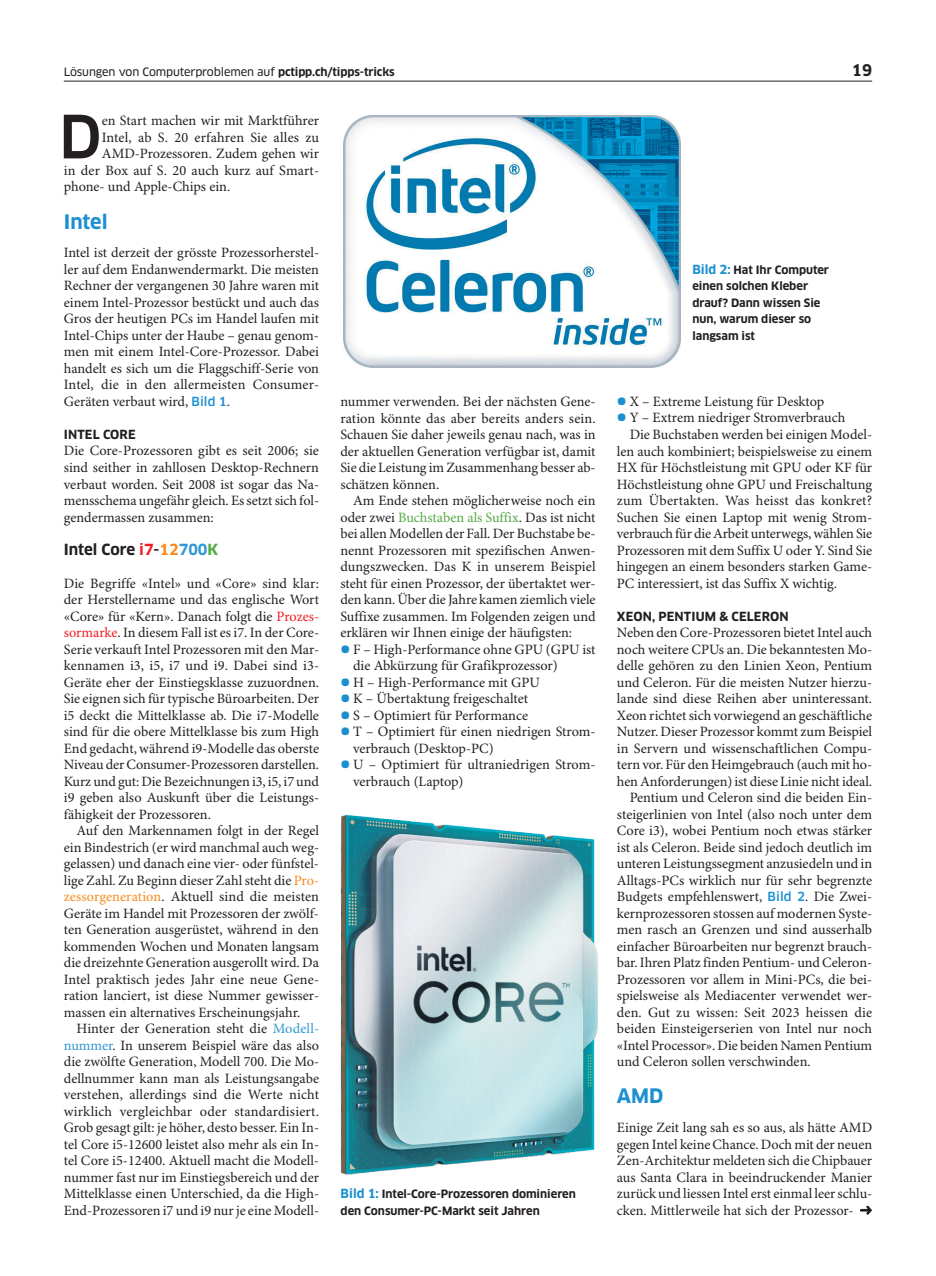
<style>
.page{position:relative;width:936px;height:1276px;background:#fff}
.page>*{position:absolute;margin:0;border:0;box-sizing:border-box;transform-origin:0 0}
.t1{font:500 58.2px "Clan OT";color:#231f20}
.t2{font:700 19.5px "Clan OT";color:#1b8fd0}
.t3{font:700 15.75px "Clan OT";color:#231f20}
.t4{font:700 15px "Clan OT";color:#231f20}
.t5{font:14.25px/16.5px "Minion Pro";color:#231f20;text-align:justify}
.t6{font:700 12.3px "Clan OT";letter-spacing:.01em;color:#231f20}
.t7{font:700 11.25px/16.5px "Clan OT";letter-spacing:-.005em;color:#231f20}
.t8{font:11.25px "Clan OT News";letter-spacing:-.01em;color:#231f20}
.s1{font-family:"Clan OT";font-weight:700}
.s2{font-family:"Clan OT";font-weight:500;font-size:12.3px;color:#1b8fd0}
.s3{color:#ee1d23}
.s4{color:#f68b1f}
.s5{color:#3098d4}
.s6{color:#54aa46}
.s7{font-size:12.3px;color:#1b8fd0}
.s8{font-family:"Clan OT";font-weight:700;font-size:24px;color:#1b8fd0}
</style>
<div class="page">
<img style="left:340px;top:814px;width:258px;height:361px">
<img style="left:344px;top:116px;width:336px;height:252px">
<svg style="left:860px;top:1205px;width:12px;height:9px"></svg>
<hr style="left:64px;top:81px;width:808px;height:1px;background:#231f20">
<p class="t8" style="left:64px;top:65px;width:332px">Lösungen von Computerproblemen auf <span class="s1">pctipp.ch/tipps-tricks</span></p>
<p class="t3" style="left:851px;top:61px;width:22px">19</p>
<h1 class="t1" style="left:59px;top:103px;width:44px">D</h1>
<p class="t5" style="left:102px;top:113px;width:219px">en Start machen wir mit Marktführer</p>
<p class="t5" style="left:102px;top:130px;width:219px">Intel, ab S. 20 erfahren Sie alles zu</p>
<p class="t5" style="left:102px;top:146px;width:219px">AMD-Prozessoren. Zudem gehen wir</p>
<p class="t5" style="left:64px;top:163px;width:257px">in der Box auf S. 20 auch kurz auf Smart-</p>
<p class="t5" style="left:64px;top:179px;width:168px">phone- und Apple-Chips ein.</p>
<h2 class="t2" style="left:64px;top:210px;width:45px">Intel</h2>
<p class="t5" style="left:64px;top:245px;width:257px">Intel ist derzeit der grösste Prozessorherstel&shy;ler auf dem Endanwendermarkt. Die meisten Rechner der vergangenen 30 Jahre waren mit einem Intel-Prozessor bestückt und auch das Gros der heutigen PCs im Handel laufen mit Intel-Chips unter der Haube – genau genom&shy;men mit einem Intel-Core-Prozessor. Dabei handelt es sich um die Flaggschiff-Serie von Intel, die in den allermeisten Consumer-Geräten verbaut wird, <span class="s2">Bild 1</span>.</p>
<p class="t6" style="left:64px;top:427px;width:73px">INTEL CORE</p>
<p class="t5" style="left:64px;top:443px;width:257px">Die Core-Prozessoren gibt es seit 2006; sie sind seither in zahllosen Desktop-Rechnern verbaut worden. Seit 2008 ist sogar das Na&shy;mensschema ungefähr gleich. Es setzt sich fol&shy;gendermassen zusammen:</p>
<p class="t4" style="left:64px;top:540px;width:156px">Intel Core <span class="s3">i7</span>-<span class="s4">12</span><span class="s5">700</span><span class="s6">K</span></p>
<p class="t5" style="left:64px;top:575px;width:257px">Die Begriffe «Intel» und «Core» sind klar: der Herstellername und das englische Wort «Core» für «Kern». Danach folgt die <span class="s3">Prozes&shy;sormarke</span>. In diesem Fall ist es i7. In der Core-Serie verkauft Intel Prozessoren mit den Mar&shy;kennamen i3, i5, i7 und i9. Dabei sind i3- Geräte eher der Einstiegsklasse zuzuordnen.<br>Sie eignen sich für typische Büroarbeiten. Der i5 deckt die Mittelklasse ab. Die i7-Modelle sind für die obere Mittelklasse bis zum High End gedacht, während i9-Modelle das oberste Niveau der Consumer-Prozessoren darstellen.<br>Kurz und gut: Die Bezeichnungen i3, i5, i7 und i9 geben also Auskunft über die Leistungs&shy;fähigkeit der Prozessoren.</p>
<p class="t5" style="left:64px;top:823px;width:257px;text-indent:13px">Auf den Markennamen folgt in der Regel ein Bindestrich (er wird manchmal auch weg&shy;gelassen) und danach eine vier- oder fünfstel&shy;lige Zahl. Zu Beginn dieser Zahl steht die <span class="s4">Pro&shy;zessorgeneration</span>. Aktuell sind die meisten Geräte im Handel mit Prozessoren der zwölf&shy;ten Generation ausgerüstet, während in den kommenden Wochen und Monaten langsam die dreizehnte Generation ausgerollt wird. Da Intel praktisch jedes Jahr eine neue Gene&shy;ration lanciert, ist diese Nummer gewisser&shy;massen ein alternatives Erscheinungsjahr.</p>
<p class="t5" style="left:64px;top:1021px;width:257px;text-indent:13px">Hinter der Generation steht die <span class="s5">Modell&shy;nummer</span>. In unserem Beispiel wäre das also die zwölfte Generation, Modell 700. Die Mo&shy;dellnummer kann man als Leistungsangabe verstehen, allerdings sind die Werte nicht wirklich vergleichbar oder standardisiert.<br>Grob gesagt gilt: je höher, desto besser. Ein In&shy;tel Core i5-12600 leistet also mehr als ein In&shy;tel Core i5-12400. Aktuell macht die Modell&shy;nummer fast nur im Einstiegsbereich und der Mittelklasse einen Unterschied, da die High-End-Prozessoren i7 und i9 nur je eine Modell-</p>
<p class="t7" style="left:692px;top:262px;width:138px"><span class="s7">Bild 2:</span> Hat Ihr Computer einen solchen Kleber drauf? Dann wissen Sie nun, warum dieser so langsam ist</p>
<p class="t5" style="left:340px;top:394px;width:257px">nummer verwenden. Bei der nächsten Gene&shy;ration könnte das aber bereits anders sein.<br>Schauen Sie daher jeweils genau nach, was in der aktuellen Generation verfügbar ist, damit Sie die Leistung im Zusammenhang besser ab&shy;schätzen können.</p>
<p class="t5" style="left:340px;top:493px;width:257px;text-indent:13px">Am Ende stehen möglicherweise noch ein oder zwei <span class="s6">Buchstaben als Suffix</span>. Das ist nicht bei allen Modellen der Fall. Der Buchstabe be&shy;nennt Prozessoren mit spezifischen Anwen&shy;dungszwecken. Das K in unserem Beispiel steht für einen Prozessor, der übertaktet wer&shy;den kann. Über die Jahre kamen ziemlich viele Suffixe zusammen. Im Folgenden zeigen und erklären wir Ihnen einige der häufigsten:</p>
<p class="t5" style="left:353px;top:641px;width:244px;text-indent:-13px"><span class="s8">•</span> F – High-Performance ohne GPU (GPU ist die Abkürzung für Grafikprozessor)</p>
<p class="t5" style="left:340px;top:674px;width:201px"><span class="s8">•</span> H – High-Performance mit GPU</p>
<p class="t5" style="left:340px;top:691px;width:189px"><span class="s8">•</span> K – Übertaktung freigeschaltet</p>
<p class="t5" style="left:340px;top:707px;width:189px"><span class="s8">•</span> S – Optimiert für Performance</p>
<p class="t5" style="left:353px;top:724px;width:244px;text-indent:-13px"><span class="s8">•</span> T – Optimiert für einen niedrigen Strom&shy;verbrauch (Desktop-PC)</p>
<p class="t5" style="left:353px;top:757px;width:242px;text-indent:-13px"><span class="s8">•</span> U – Optimiert für ultraniedrigen Strom&shy;verbrauch (Laptop)</p>
<p class="t7" style="left:340px;top:1186px;width:237px"><span class="s7">Bild 1:</span> Intel-Core-Prozessoren dominieren den Consumer-PC-Markt seit Jahren</p>
<p class="t5" style="left:617px;top:394px;width:209px"><span class="s8">•</span> X – Extreme Leistung für Desktop</p>
<p class="t5" style="left:617px;top:410px;width:230px"><span class="s8">•</span> Y – Extrem niedriger Stromverbrauch</p>
<p class="t5" style="left:629px;top:427px;width:244px">Die Buchstaben werden bei einigen Model-</p>
<p class="t5" style="left:617px;top:443px;width:257px">len auch kombiniert; beispielsweise zu einem</p>
<p class="t5" style="left:617px;top:460px;width:257px">HX für Höchstleistung mit GPU oder KF für</p>
<p class="t5" style="left:617px;top:476px;width:257px">Höchstleistung ohne GPU und Freischaltung</p>
<p class="t5" style="left:617px;top:493px;width:257px">zum Übertakten. Was heisst das konkret?</p>
<p class="t5" style="left:617px;top:509px;width:255px">Suchen Sie einen Laptop mit wenig Strom-</p>
<p class="t5" style="left:617px;top:526px;width:257px">verbrauch für die Arbeit unterwegs, wählen Sie</p>
<p class="t5" style="left:617px;top:542px;width:257px">Prozessoren mit dem Suffix U oder Y. Sind Sie</p>
<p class="t5" style="left:617px;top:559px;width:257px">hingegen an einem besonders starken Game-</p>
<p class="t5" style="left:617px;top:575px;width:222px">PC interessiert, ist das Suffix X wichtig.</p>
<p class="t6" style="left:617px;top:609px;width:173px">XEON, PENTIUM &amp; CELERON</p>
<p class="t5" style="left:617px;top:625px;width:257px">Neben den Core-Prozessoren bietet Intel auch</p>
<p class="t5" style="left:617px;top:641px;width:257px">noch weitere CPUs an. Die bekanntesten Mo-</p>
<p class="t5" style="left:617px;top:658px;width:257px">delle gehören zu den Linien Xeon, Pentium</p>
<p class="t5" style="left:617px;top:674px;width:257px">und Celeron. Für die meisten Nutzer hierzu-</p>
<p class="t5" style="left:617px;top:691px;width:257px">lande sind diese Reihen aber uninteressant.</p>
<p class="t5" style="left:617px;top:707px;width:257px">Xeon richtet sich vorwiegend an geschäftliche</p>
<p class="t5" style="left:617px;top:724px;width:257px">Nutzer. Dieser Prozessor kommt zum Beispiel</p>
<p class="t5" style="left:617px;top:740px;width:257px">in Servern und wissenschaftlichen Compu-</p>
<p class="t5" style="left:617px;top:757px;width:257px">tern vor. Für den Heimgebrauch (auch mit ho-</p>
<p class="t5" style="left:617px;top:773px;width:257px">hen Anforderungen) ist diese Linie nicht ideal.</p>
<p class="t5" style="left:629px;top:790px;width:244px">Pentium und Celeron sind die beiden Ein-</p>
<p class="t5" style="left:617px;top:806px;width:257px">steigerlinien von Intel (also noch unter dem</p>
<p class="t5" style="left:617px;top:823px;width:257px">Core i3), wobei Pentium noch etwas stärker</p>
<p class="t5" style="left:617px;top:839px;width:257px">ist als Celeron. Beide sind jedoch deutlich im</p>
<p class="t5" style="left:617px;top:856px;width:257px">unteren Leistungssegment anzusiedeln und in</p>
<p class="t5" style="left:617px;top:872px;width:257px">Alltags-PCs wirklich nur für sehr begrenzte</p>
<p class="t5" style="left:617px;top:889px;width:257px">Budgets empfehlenswert, <span class="s2">Bild 2</span>. Die Zwei-</p>
<p class="t5" style="left:617px;top:905px;width:257px">kernprozessoren stossen auf modernen Syste-</p>
<p class="t5" style="left:617px;top:922px;width:257px">men rasch an Grenzen und sind ausserhalb</p>
<p class="t5" style="left:617px;top:938px;width:257px">einfacher Büroarbeiten nur begrenzt brauch-</p>
<p class="t5" style="left:617px;top:955px;width:257px">bar. Ihren Platz finden Pentium- und Celeron-</p>
<p class="t5" style="left:617px;top:971px;width:257px">Prozessoren vor allem in Mini-PCs, die bei-</p>
<p class="t5" style="left:617px;top:988px;width:257px">spielsweise als Mediacenter verwendet wer-</p>
<p class="t5" style="left:617px;top:1004px;width:257px">den. Gut zu wissen: Seit 2023 heissen die</p>
<p class="t5" style="left:617px;top:1021px;width:257px">beiden Einsteigerserien von Intel nur noch</p>
<p class="t5" style="left:617px;top:1037px;width:257px">«Intel Processor». Die beiden Namen Pentium</p>
<p class="t5" style="left:617px;top:1054px;width:195px">und Celeron sollen verschwinden.</p>
<h2 class="t2" style="left:617px;top:1085px;width:48px">AMD</h2>
<p class="t5" style="left:617px;top:1120px;width:257px">Einige Zeit lang sah es so aus, als hätte AMD gegen Intel keine Chance. Doch mit der neuen Zen-Architektur meldeten sich die Chipbauer aus Santa Clara in beeindruckender Manier zurück und liessen Intel erst einmal leer schlu&shy;cken. Mittlerweile hat sich der Prozessor-</p>
</div>
